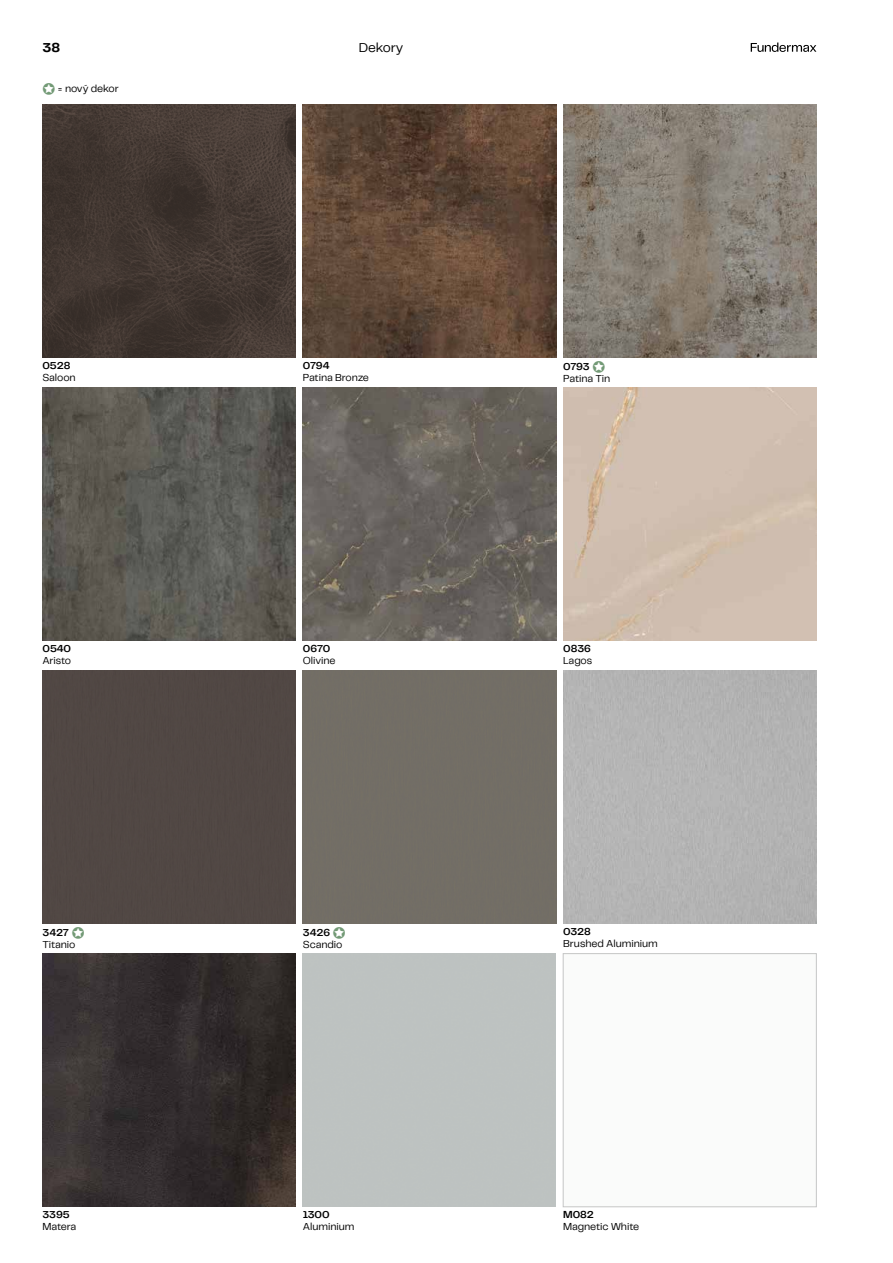
<style>
.page{position:relative;width:893px;height:1263px;background:#fff}
.page>*{position:absolute;margin:0;border:0;box-sizing:border-box;transform-origin:0 0}
.t1{font:13.5px "Telegraf";letter-spacing:-.015em;color:#000}
.t2{font:700 13.5px "Telegraf";color:#000}
.t3{font:10.5px/12px "Telegraf";letter-spacing:-.01em;color:#000}
.t4{font:600 10.5px "Telegraf";letter-spacing:-.005em;color:#000}
.s1{color:#739a76}
.s2{font-weight:600}
</style>
<div class="page">
<div style="left:563px;top:953px;width:253px;height:254px;border:1px solid #c5c6c6"></div>
<img style="left:42px;top:953px;width:254px;height:254px">
<div style="left:563px;top:670px;width:253px;height:254px;background:#b4b4b4"></div>
<div style="left:303px;top:670px;width:253px;height:254px;background:#726e66"></div>
<div style="left:43px;top:670px;width:253px;height:254px;background:#514744"></div>
<img style="left:563px;top:105px;width:253px;height:253px">
<img style="left:303px;top:105px;width:253px;height:253px">
<img style="left:43px;top:105px;width:253px;height:253px">
<img style="left:43px;top:387px;width:253px;height:254px">
<img style="left:303px;top:388px;width:253px;height:253px">
<div style="left:563px;top:387px;width:253px;height:254px;background:#d1bfaf"></div>
<svg style="left:751px;top:43px;width:65px;height:9px"></svg>
<p class="t2" style="left:43px;top:38px;width:19px">38</p>
<p class="t1" style="left:359px;top:38px;width:46px">Dekory</p>
<p class="t3" style="left:43px;top:82px;width:78px"><span class="s1">■</span> = nový dekor</p>
<p class="t4" style="left:43px;top:359px;width:30px">0528</p>
<p class="t3" style="left:43px;top:371px;width:35px">Saloon</p>
<p class="t4" style="left:303px;top:359px;width:28px">0794</p>
<p class="t3" style="left:303px;top:371px;width:68px">Patina Bronze</p>
<p class="t3" style="left:563px;top:360px;width:49px"><span class="s2">0793</span> <span class="s1">■<br></span>Patina Tin</p>
<p class="t4" style="left:43px;top:641px;width:30px">0540</p>
<p class="t3" style="left:43px;top:654px;width:30px">Aristo</p>
<p class="t4" style="left:303px;top:641px;width:29px">0670</p>
<p class="t3" style="left:303px;top:654px;width:34px">Olivine</p>
<p class="t4" style="left:563px;top:641px;width:29px">0836</p>
<p class="t3" style="left:563px;top:654px;width:31px">Lagos</p>
<p class="t3" style="left:43px;top:926px;width:44px"><span class="s2">3427</span> <span class="s1">■<br></span>Titanio</p>
<p class="t3" style="left:303px;top:926px;width:44px"><span class="s2">3426</span> <span class="s1">■<br></span>Scandio</p>
<p class="t4" style="left:563px;top:924px;width:29px">0328</p>
<p class="t3" style="left:563px;top:937px;width:96px">Brushed Aluminium</p>
<p class="t4" style="left:42px;top:1207px;width:29px">3395</p>
<p class="t3" style="left:42px;top:1220px;width:35px">Matera</p>
<p class="t4" style="left:303px;top:1207px;width:28px">1300</p>
<p class="t3" style="left:303px;top:1220px;width:53px">Aluminium</p>
<p class="t4" style="left:563px;top:1207px;width:32px">M082</p>
<p class="t3" style="left:563px;top:1220px;width:78px">Magnetic White</p>
</div>
